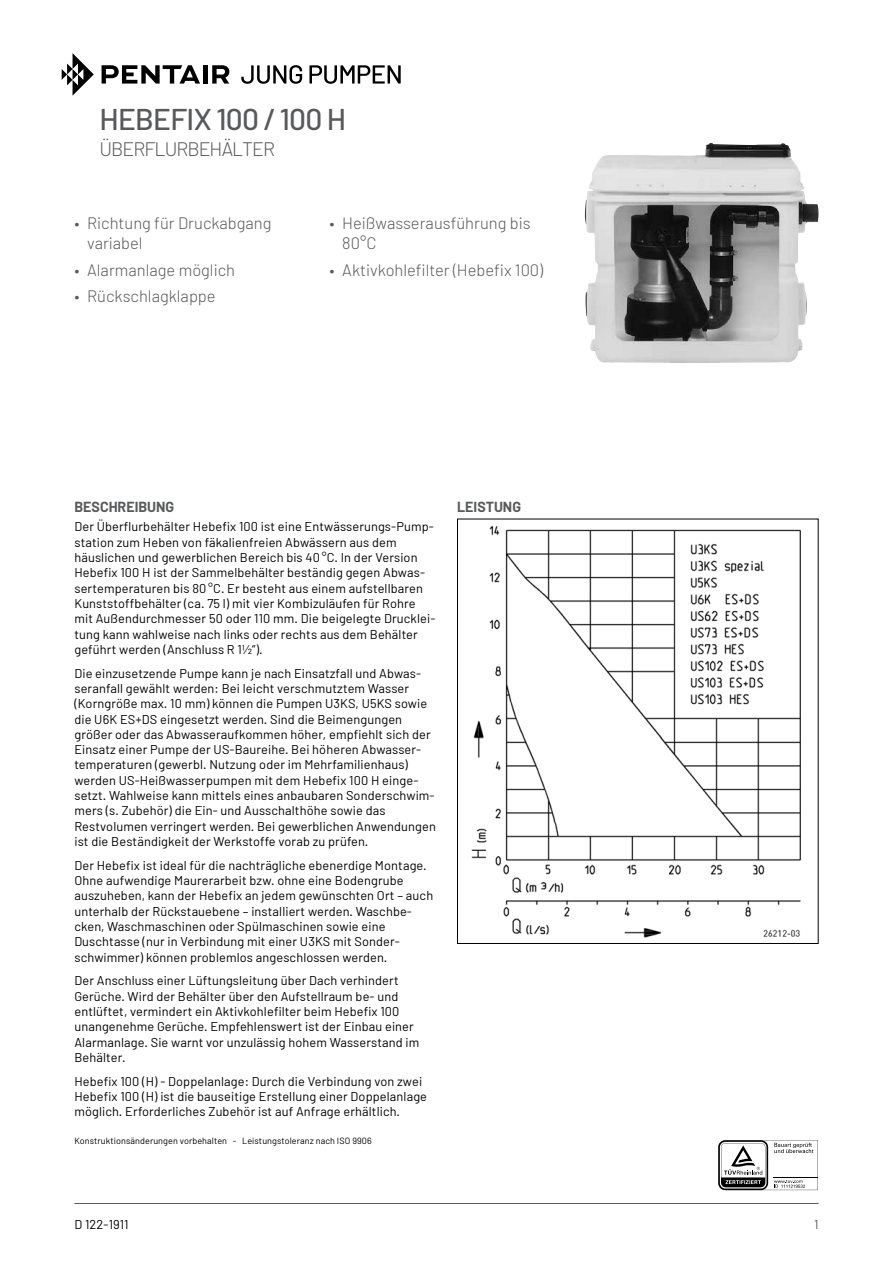
<style>
.page{position:relative;width:893px;height:1263px;background:#fff}
.page>*{position:absolute;margin:0;border:0;box-sizing:border-box;transform-origin:0 0}
.t1{font:500 30px "Barlow";letter-spacing:-.025em;color:#58595b}
.t2{font:300 19.5px "Barlow";letter-spacing:-.05em;color:#58595b}
.t3{font:300 16.5px/20.2px "Barlow";color:#58595b}
.t4{font:700 14.25px "Barlow";color:#58595b}
.t5{font:12.75px/15.3px "Barlow";letter-spacing:.01em;color:#000}
.t6{font:12.75px "Barlow";color:#58595b}
.t7{font:9px "Barlow";letter-spacing:.01em;color:#000}
</style>
<div class="page">
<hr style="left:74px;top:1203px;width:745px;height:1px;background:#58595b">
<img style="left:584px;top:143px;width:235px;height:220px">
<img style="left:471px;top:526px;width:330px;height:412px">
<div style="left:457px;top:519px;width:362px;height:425px;border:1px solid #000"></div>
<svg style="left:718px;top:1140px;width:100px;height:50px"></svg>
<div style="left:62px;top:53px;width:523px;height:104px;background:#fff"></div>
<svg style="left:241px;top:65px;width:61px;height:19px"></svg>
<svg style="left:309px;top:65px;width:92px;height:19px"></svg>
<svg style="left:62px;top:53px;width:32px;height:43px"></svg>
<svg style="left:102px;top:65px;width:98px;height:19px"></svg>
<hr style="left:203px;top:65px;width:4px;height:19px;background:#000">
<svg style="left:212px;top:65px;width:17px;height:19px"></svg>
<h1 class="t1" style="left:99px;top:101px;width:248px">HEBEFIX 100 / 100 H</h1>
<h2 class="t2" style="left:99px;top:136px;width:177px">ÜBERFLURBEHÄLTER</h2>
<p class="t3" style="left:87px;top:213px;width:186px;text-indent:-13px">• Richtung für Druckabgang variabel</p>
<p class="t3" style="left:74px;top:259px;width:162px">• Alarmanlage möglich</p>
<p class="t3" style="left:74px;top:285px;width:143px">• Rückschlagklappe</p>
<p class="t3" style="left:342px;top:213px;width:190px;text-indent:-13px">• Heißwasserausführung bis<br>80°C</p>
<p class="t3" style="left:330px;top:259px;width:215px">• Aktivkohlefilter (Hebefix 100)</p>
<p class="t4" style="left:74px;top:498px;width:101px">BESCHREIBUNG</p>
<p class="t4" style="left:457px;top:498px;width:65px">LEISTUNG</p>
<p class="t5" style="left:74px;top:519px;width:362px">Der Überflurbehälter Hebefix 100 ist eine Entwässerungs-Pump&shy;station zum Heben von fäkalienfreien Abwässern aus dem häuslichen und gewerblichen Bereich bis 40 °C. In der Version Hebefix 100 H ist der Sammelbehälter beständig gegen Abwas&shy;sertemperaturen bis 80 °C. Er besteht aus einem aufstellbaren Kunststoffbehälter (ca. 75 l) mit vier Kombizuläufen für Rohre mit Außendurchmesser 50 oder 110 mm. Die beigelegte Drucklei&shy;tung kann wahlweise nach links oder rechts aus dem Behälter geführt werden (Anschluss R 1½”).</p>
<p class="t5" style="left:74px;top:665px;width:363px">Die einzusetzende Pumpe kann je nach Einsatzfall und Abwas&shy;seranfall gewählt werden: Bei leicht verschmutztem Wasser (Korngröße max. 10 mm) können die Pumpen U3KS, U5KS sowie die U6K ES+DS eingesetzt werden. Sind die Beimengungen größer oder das Abwasseraufkommen höher, empfiehlt sich der Einsatz einer Pumpe der US-Baureihe. Bei höheren Abwasser&shy;temperaturen (gewerbl. Nutzung oder im Mehrfamilienhaus) werden US-Heißwasserpumpen mit dem Hebefix 100 H einge&shy;setzt. Wahlweise kann mittels eines anbaubaren Sonderschwim&shy;mers (s. Zubehör) die Ein- und Ausschalthöhe sowie das Restvolumen verringert werden. Bei gewerblichen Anwendungen ist die Beständigkeit der Werkstoffe vorab zu prüfen.</p>
<p class="t5" style="left:74px;top:857px;width:360px">Der Hebefix ist ideal für die nachträgliche ebenerdige Montage.<br>Ohne aufwendige Maurerarbeit bzw. ohne eine Bodengrube auszuheben, kann der Hebefix an jedem gewünschten Ort – auch unterhalb der Rückstauebene – installiert werden. Waschbe&shy;cken, Waschmaschinen oder Spülmaschinen sowie eine Duschtasse (nur in Verbindung mit einer U3KS mit Sonder&shy;schwimmer) können problemlos angeschlossen werden.</p>
<p class="t5" style="left:74px;top:973px;width:346px">Der Anschluss einer Lüftungsleitung über Dach verhindert Gerüche. Wird der Behälter über den Aufstellraum be- und entlüftet, vermindert ein Aktivkohlefilter beim Hebefix 100 unangenehme Gerüche. Empfehlenswert ist der Einbau einer Alarmanlage. Sie warnt vor unzulässig hohem Wasserstand im Behälter.</p>
<p class="t5" style="left:74px;top:1073px;width:354px">Hebefix 100 (H) - Doppelanlage: Durch die Verbindung von zwei<br>Hebefix 100 (H) ist die bauseitige Erstellung einer Doppelanlage möglich. Erforderliches Zubehör ist auf Anfrage erhältlich.</p>
<p class="t7" style="left:74px;top:1135px;width:299px">Konstruktionsänderungen vorbehalten - Leistungstoleranz nach ISO 9906</p>
<p class="t5" style="left:74px;top:1216px;width:56px">D 122-1911</p>
<p class="t6" style="left:814px;top:1216px;width:6px">1</p>
</div>
